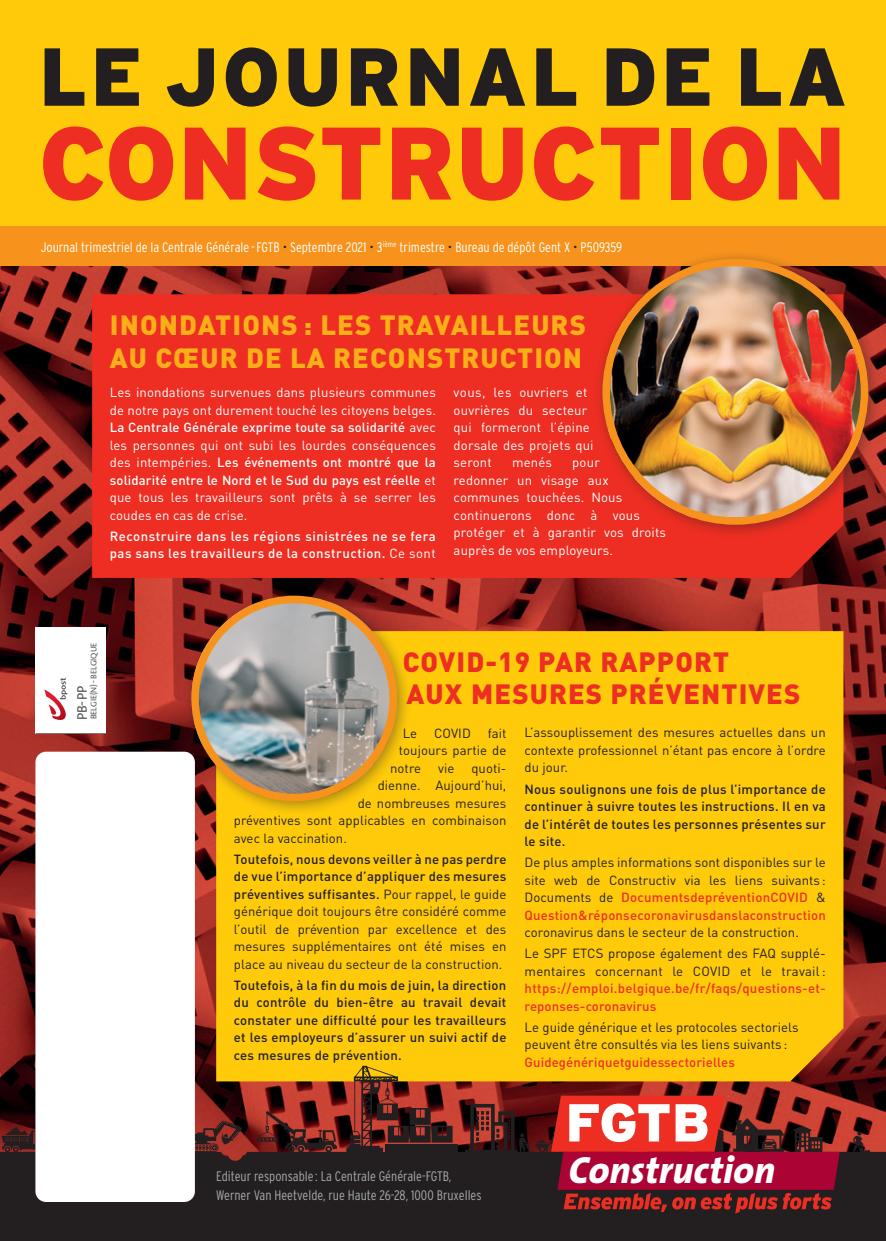
<style>
.page{position:relative;width:886px;height:1241px;background:#fff}
.page>*{position:absolute;margin:0;border:0;box-sizing:border-box;transform-origin:0 0}
.t1{font:900 102.75px "Interstate";letter-spacing:.005em;color:#ee2e22;scale:.96 1}
.t2{font:900 81.88px "Interstate";letter-spacing:.04em;color:#231f20;scale:.96 1}
.t3{font:italic 800 38.12px "The Sans";color:#fff}
.t4{font:900 27.5px/32.5px "DIN";letter-spacing:.04em;color:#faaf18}
.t5{font:900 27.5px/32.5px "DIN";letter-spacing:.04em;color:#ee2e22}
.t6{font:300 condensed 13.75px "Interstate";color:#fff}
.t7{font:300 condensed 13.75px/18.8px "Interstate";color:#a8a9ad}
.t8{font:13.75px "Aroma No 2 LT Com";color:#57585a}
.t9{font:13.12px/17.5px "DIN";letter-spacing:.005em;color:#231f20;text-align:justify}
.t10{font:13.12px/17.5px "DIN";letter-spacing:.015em;color:#fff}
.t11{font:500 13.12px/17.5px "DIN";letter-spacing:.02em;color:#231f20;text-align:justify}
.t12{font:500 13.12px/17.5px "DIN";letter-spacing:.01em;color:#ee2e22}
.t13{font:500 13.12px/17.5px "DIN";letter-spacing:.04em;color:#fff}
.t14{font:8.25px "Aroma No 2 LT Com";letter-spacing:.005em;color:#57585a}
.s1{color:#231f20}
.s2{font-weight:500}
.s3{font-weight:400}
.s4{font-weight:500;color:#ee2e22}
</style>
<div class="page">
<img style="left:0;top:266px;width:886px;height:885px">
<div style="left:216px;top:631px;width:627px;height:450px;background:#feca0a"></div>
<svg style="left:195px;top:1120px;width:47px;height:31px"></svg>
<svg style="left:257px;top:1110px;width:80px;height:41px;background:#742721"></svg>
<div style="left:386px;top:1143px;width:72px;height:10px;background:#231f20"></div>
<svg style="left:346px;top:1065px;width:106px;height:86px;background:#7c411e"></svg>
<svg style="left:2px;top:1126px;width:33px;height:25px"></svg>
<svg style="left:853px;top:1130px;width:17px;height:21px"></svg>
<div style="left:0;top:1151px;width:886px;height:89px;background:#231f20"></div>
<div style="left:35px;top:627px;width:71px;height:106px;background:#fff"></div>
<svg style="left:44px;top:678px;width:24px;height:42px"></svg>
<hr style="left:36px;top:733px;width:70px;height:1px;background:#57585a">
<svg style="left:465px;top:1095px;width:375px;height:118px;background:#892a32"></svg>
<div style="left:0;top:0;width:886px;height:227px;background:#feca0a"></div>
<div style="left:0;top:227px;width:886px;height:39px;background:#f7931d"></div>
<div style="left:92px;top:294px;width:751px;height:284px;background:#ee2e22"></div>
<div style="left:593px;top:249px;width:289px;height:290px;background:#231f20;opacity:.4"></div>
<img style="left:602px;top:266px;width:266px;height:251px">
<div style="left:602px;top:259px;width:266px;height:265px;border:8px solid #f7931d;border-radius:50%"></div>
<div style="left:182px;top:586px;width:229px;height:229px;background:#231f20;opacity:.4"></div>
<img style="left:191px;top:602px;width:206px;height:193px">
<div style="left:191px;top:595px;width:206px;height:206px;border:8px solid #f7931d;border-radius:50%"></div>
<div style="left:35px;top:751px;width:160px;height:450px;background:#fff;border-radius:11px"></div>
<h2 class="t2" style="left:39px;top:30px;width:843px">LE JOURNAL DE LA</h2>
<h1 class="t1" style="left:39px;top:104px;width:842px">CONSTRUCTION</h1>
<p class="t6" style="left:41px;top:239px;width:583px">Journal trimestriel de la Centrale Générale - FGTB <span class="s1">•</span> Septembre 2021 <span class="s1">•</span> 3<sup>ième</sup> trimestre <span class="s1">•</span> Bureau de dépôt Gent X <span class="s1">•</span> P509359</p>
<h3 class="t4" style="left:110px;top:307px;width:478px">INONDATIONS : LES TRAVAILLEURS<br>AU CŒUR DE LA RECONSTRUCTION</h3>
<p class="t10" style="left:110px;top:383px;width:328px;text-align:justify">Les inondations survenues dans plusieurs communes de notre pays ont durement touché les citoyens belges.<br><span class="s2">La Centrale Générale exprime toute sa solidarité</span> avec les personnes qui ont subi les lourdes conséquences des intempéries. <span class="s2">Les événements ont montré que la solidarité entre le Nord et le Sud du pays est réelle</span> et que tous les travailleurs sont prêts à se serrer les coudes en cas de crise.</p>
<p class="t13" style="left:110px;top:526px;width:328px">Reconstruire dans les régions sinistrées ne se fera pas sans les travailleurs de la construction. <span class="s3">Ce sont</span></p>
<p class="t10" style="left:454px;top:383px;width:142px">vous, les ouvriers et ouvrières du secteur qui formeront l’épine dorsale des projets qui seront</p>
<p class="t10" style="left:512px;top:453px;width:42px">menés</p>
<p class="t10" style="left:454px;top:453px;width:214px;text-indent:119px">pour<br>redonner un visage aux communes touchées. Nous continuerons donc à vous protéger et à garantir vos droits auprès de vos employeurs.</p>
<p class="t14" style="left:88px;top:719px;width:78px;rotate:-90deg">BELGIE(N)- BELGIQUE</p>
<p class="t8" style="left:73px;top:719px;width:35px;rotate:-90deg">PB- PP</p>
<h3 class="t5" style="left:403px;top:644px;width:399px">COVID-19 PAR RAPPORT<br>AUX MESURES PRÉVENTIVES</h3>
<p class="t9" style="left:403px;top:723px;width:16px">Le</p>
<p class="t9" style="left:434px;top:723px;width:38px">COVID</p>
<p class="t9" style="left:488px;top:723px;width:20px">fait</p>
<p class="t9" style="left:399px;top:741px;width:109px">toujours partie de</p>
<p class="t9" style="left:390px;top:758px;width:32px">notre</p>
<p class="t9" style="left:438px;top:758px;width:18px">vie</p>
<p class="t9" style="left:471px;top:758px;width:37px">quoti-</p>
<p class="t9" style="left:378px;top:776px;width:130px">dienne. Aujourd’hui,</p>
<p class="t9" style="left:358px;top:793px;width:150px">de nombreuses mesures</p>
<p class="t9" style="left:234px;top:811px;width:274px">préventives sont applicables en combinaison</p>
<p class="t9" style="left:234px;top:828px;width:115px">avec la vaccination.</p>
<p class="t9" style="left:234px;top:849px;width:274px"><span class="s2">Toutefois, nous devons veiller à ne pas perdre de vue l’importance d’appliquer des mesures préventives suffisantes.</span> Pour rappel, le guide générique doit toujours être considéré comme l’outil de prévention par excellence et des mesures supplémentaires ont été mises en place au niveau du secteur de la construction.</p>
<p class="t11" style="left:234px;top:975px;width:274px">Toutefois, à la fin du mois de juin, la direction du contrôle du bien-être au travail devait constater une difficulté pour les travailleurs et les employeurs d’assurer un suivi actif de ces mesures de prévention.</p>
<p class="t9" style="left:524px;top:723px;width:303px">L’assouplissement des mesures actuelles dans un contexte professionnel n’étant pas encore à l’ordre du jour.</p>
<p class="t11" style="left:524px;top:779px;width:303px">Nous soulignons une fois de plus l’importance de continuer à suivre toutes les instructions. Il en va de l’intérêt de toutes les personnes présentes sur le site.</p>
<p class="t9" style="left:524px;top:853px;width:303px">De plus amples informations sont disponibles sur le site web de Constructiv via les liens suivants :<br>Documents de <span class="s4">DocumentsdepréventionCOVID</span> &amp; <span class="s4">Question&amp;réponsecoronavirusdanslaconstruction</span></p>
<p class="t9" style="left:524px;top:921px;width:303px;line-height:21px">coronavirus dans le secteur de la construction.<br>Le SPF ETCS propose également des FAQ supplé-</p>
<p class="t9" style="left:524px;top:961px;width:303px">mentaires concernant le COVID et le travail :</p>
<p class="t12" style="left:524px;top:979px;width:303px">https://emploi.belgique.be/fr/faqs/questions-et&shy;reponses-coronavirus</p>
<p class="t9" style="left:524px;top:1017px;width:276px">Le guide générique et les protocoles sectoriels peuvent être consultés via les liens suivants :</p>
<p class="t12" style="left:524px;top:1052px;width:212px">Guidegénériquetguidessectorielles</p>
<p class="t7" style="left:216px;top:1166px;width:267px">Editeur responsable : La Centrale Générale-FGTB,<br>Werner Van Heetvelde, rue Haute 26-28, 1000 Bruxelles</p>
<h3 class="t3" style="left:569px;top:1137px;width:208px">Construction</h3>
</div>
